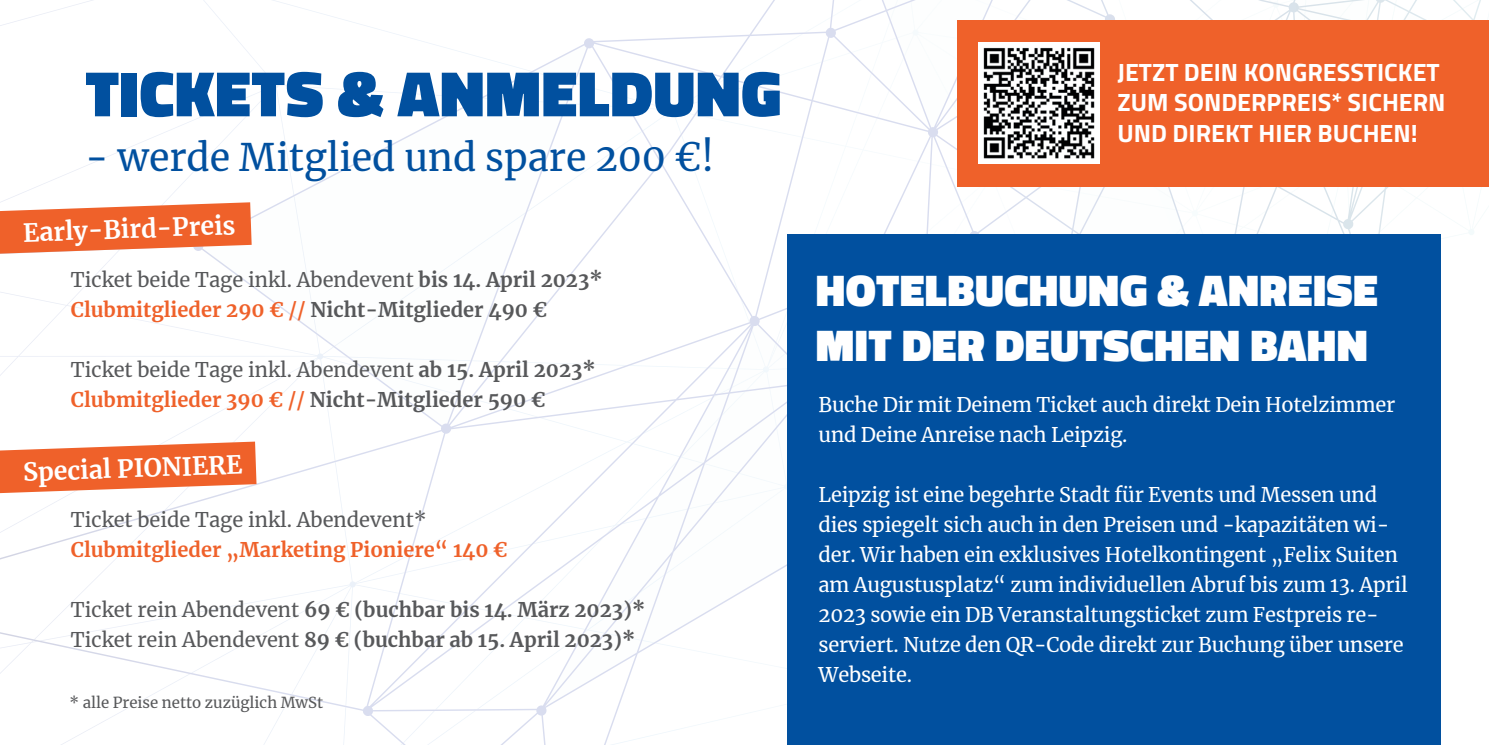
<style>
.page{position:relative;width:1489px;height:745px;background:#fff}
.page>*{position:absolute;margin:0;border:0;box-sizing:border-box;transform-origin:0 0}
.t1{font:900 65px "Titillium Web";letter-spacing:.01em;color:#01509f}
.t2{font:900 45px/55px "Titillium Web";letter-spacing:.01em;color:#fff}
.t3{font:37.5px "Merriweather";color:#01509f}
.t4{font:700 25px/30px "Titillium Web";color:#fff}
.t5{font:700 24.75px "Merriweather";color:#fff}
.t6{font:20px/30px "Merriweather";letter-spacing:-.01em;color:#fff}
.t7{font:700 20px/30px "Merriweather";color:#57585a}
.t8{font:700 20px "Merriweather";color:#ef612a}
.t9{font:20px "Merriweather";color:#57585a}
.t10{font:15px "Merriweather";color:#57585a}
.s1{font-weight:400}
.s2{color:#ef612a}
</style>
<div class="page">
<svg style="left:203px;top:253px;width:383px;height:172px"></svg>
<img style="left:294px;top:242px;width:279px;height:153px">
<svg style="left:545px;top:325px;width:218px;height:381px"></svg>
<img style="left:584px;top:329px;width:203px;height:313px">
<svg style="left:196px;top:0;width:1283px;height:242px"></svg>
<div style="left:787px;top:234px;width:653px;height:510px;background:#01509f"></div>
<div style="left:957px;top:20px;width:531px;height:166px;background:#ef612a"></div>
<img style="left:978px;top:43px;width:120px;height:120px">
<svg style="left:0;top:202px;width:252px;height:51px;background:#f17a4d"></svg>
<svg style="left:0;top:441px;width:256px;height:52px"></svg>
<h1 class="t1" style="left:85px;top:46px;width:697px">TICKETS &amp; ANMELDUNG</h1>
<h3 class="t3" style="left:85px;top:132px;width:630px">- werde Mitglied und spare 200 €!</h3>
<p class="t5" style="left:23px;top:215px;width:214px;rotate:-2deg">Early-Bird-Preis</p>
<p class="t7" style="left:71px;top:264px;width:533px"><span class="s1">Ticket beide Tage inkl. Abendevent</span> bis 14. April 2023*<br><span class="s2">Clubmitglieder 290 € //</span> Nicht-Mitglieder 490 €</p>
<p class="t7" style="left:71px;top:354px;width:526px"><span class="s1">Ticket beide Tage inkl. Abendevent</span> ab 15. April 2023*<br><span class="s2">Clubmitglieder 390 € //</span> Nicht-Mitglieder 590 €</p>
<p class="t5" style="left:23px;top:454px;width:221px;rotate:-2deg">Special PIONIERE</p>
<p class="t9" style="left:71px;top:506px;width:357px">Ticket beide Tage inkl. Abendevent*</p>
<p class="t8" style="left:71px;top:535px;width:438px">Clubmitglieder „Marketing Pioniere“ 140 €</p>
<p class="t7" style="left:71px;top:594px;width:576px"><span class="s1">Ticket rein Abendevent</span> 69 € (buchbar bis 14. März 2023)*<br><span class="s1">Ticket rein Abendevent</span> 89 € (buchbar ab 15. April 2023)*</p>
<p class="t10" style="left:69px;top:691px;width:255px">* alle Preise netto zuzüglich MwSt</p>
<p class="t4" style="left:1117px;top:56px;width:329px">JETZT DEIN KONGRESSTICKET<br>ZUM SONDERPREIS* SICHERN<br>UND DIREKT HIER BUCHEN!</p>
<h2 class="t2" style="left:816px;top:262px;width:563px">HOTELBUCHUNG &amp; ANREISE<br>MIT DER DEUTSCHEN BAHN</h2>
<p class="t6" style="left:818px;top:388px;width:578px">Buche Dir mit Deinem Ticket auch direkt Dein Hotelzimmer und Deine Anreise nach Leipzig.</p>
<p class="t6" style="left:818px;top:478px;width:590px">Leipzig ist eine begehrte Stadt für Events und Messen und dies spiegelt sich auch in den Preisen und -kapazitäten wi&shy;der. Wir haben ein exklusives Hotelkontingent „Felix Suiten am Augustusplatz“ zum individuellen Abruf bis zum 13. April 2023 sowie ein DB Veranstaltungsticket zum Festpreis re&shy;serviert. Nutze den QR-Code direkt zur Buchung über unsere Webseite.</p>
</div>
